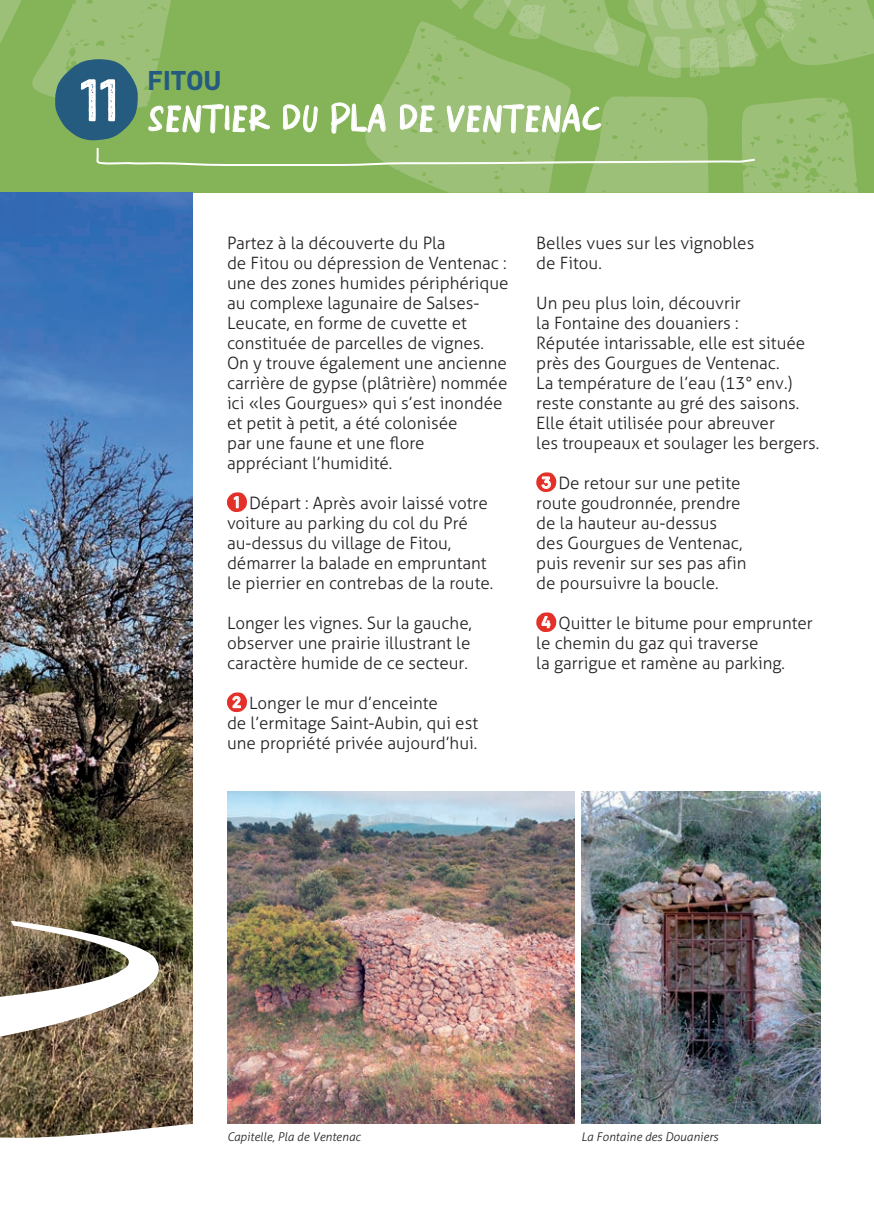
<style>
.page{position:relative;width:874px;height:1225px;background:#fff}
.page>*{position:absolute;margin:0;border:0;box-sizing:border-box;transform-origin:0 0}
.t1{font:58px "Hillstown Sans Aged";color:#fff}
.t2{font:38px "Boyrun";letter-spacing:-.01em;color:#fff}
.t3{font:700 28px "DIN Next LT Pro";color:#265b80}
.t4{font:300 17px/20px "Aller";color:#231f20}
.t5{font:italic 300 12px "Aller";color:#231f20}
.s1{font-family:"Hillstown Sans Clean";font-weight:400;font-size:15.4px;color:#fff}
</style>
<div class="page">
<svg style="left:227px;top:492px;width:20px;height:20px"></svg>
<svg style="left:227px;top:692px;width:20px;height:20px"></svg>
<svg style="left:536px;top:472px;width:20px;height:20px"></svg>
<svg style="left:536px;top:612px;width:20px;height:20px"></svg>
<img style="left:0;top:193px;width:193px;height:727px">
<svg style="left:0;top:0;width:873px;height:193px;background:#8eb76a"></svg>
<img style="left:581px;top:792px;width:238px;height:331px">
<img style="left:227px;top:792px;width:347px;height:331px">
<svg style="left:0;top:920px;width:193px;height:218px"></svg>
<img style="left:693px;top:0;width:51px;height:30px">
<img style="left:744px;top:0;width:57px;height:17px">
<h1 class="t1" style="left:81px;top:65px;width:40px">11</h1>
<h3 class="t3" style="left:147px;top:64px;width:76px">FITOU</h3>
<h2 class="t2" style="left:147px;top:98px;width:456px">SENTIER DU PLA DE VENTENAC</h2>
<p class="t4" style="left:227px;top:233px;width:283px">Partez à la découverte du Pla<br>de Fitou ou dépression de Ventenac : une des zones humides périphérique au complexe lagunaire de Salses-<br>Leucate, en forme de cuvette et constituée de parcelles de vignes.<br>On y trouve également une ancienne carrière de gypse (plâtrière) nommée ici «les Gourgues» qui s’est inondée et petit à petit, a été colonisée<br>par une faune et une flore appréciant l’humidité.</p>
<p class="t4" style="left:227px;top:493px;width:268px;text-indent:7px"><span class="s1">1</span> Départ : Après avoir laissé votre voiture au parking du col du Pré au-dessus du village de Fitou, démarrer la balade en empruntant le pierrier en contrebas de la route.</p>
<p class="t4" style="left:227px;top:613px;width:246px;text-align:justify">Longer les vignes. Sur la gauche, observer une prairie illustrant le caractère humide de ce secteur.</p>
<p class="t4" style="left:227px;top:693px;width:252px;text-indent:6px"><span class="s1">2</span> Longer le mur d’enceinte<br>de l’ermitage Saint-Aubin, qui est une propriété privée aujourd’hui.</p>
<p class="t4" style="left:536px;top:233px;width:219px">Belles vues sur les vignobles de Fitou.</p>
<p class="t4" style="left:536px;top:293px;width:284px">Un peu plus loin, découvrir<br>la Fontaine des douaniers :<br>Réputée intarissable, elle est située près des Gourgues de Ventenac.<br>La température de l’eau (13° env.) reste constante au gré des saisons.<br>Elle était utilisée pour abreuver<br>les troupeaux et soulager les bergers.</p>
<p class="t4" style="left:536px;top:473px;width:211px;text-indent:6px"><span class="s1">3</span> De retour sur une petite route goudronnée, prendre de la hauteur au-dessus des Gourgues de Ventenac, puis revenir sur ses pas afin de poursuivre la boucle.</p>
<p class="t4" style="left:536px;top:613px;width:278px;text-indent:6px"><span class="s1">4</span> Quitter le bitume pour emprunter le chemin du gaz qui traverse<br>la garrigue et ramène au parking.</p>
<p class="t5" style="left:227px;top:1129px;width:135px">Capitelle, Pla de Ventenac</p>
<p class="t5" style="left:581px;top:1129px;width:138px">La Fontaine des Douaniers</p>
</div>
